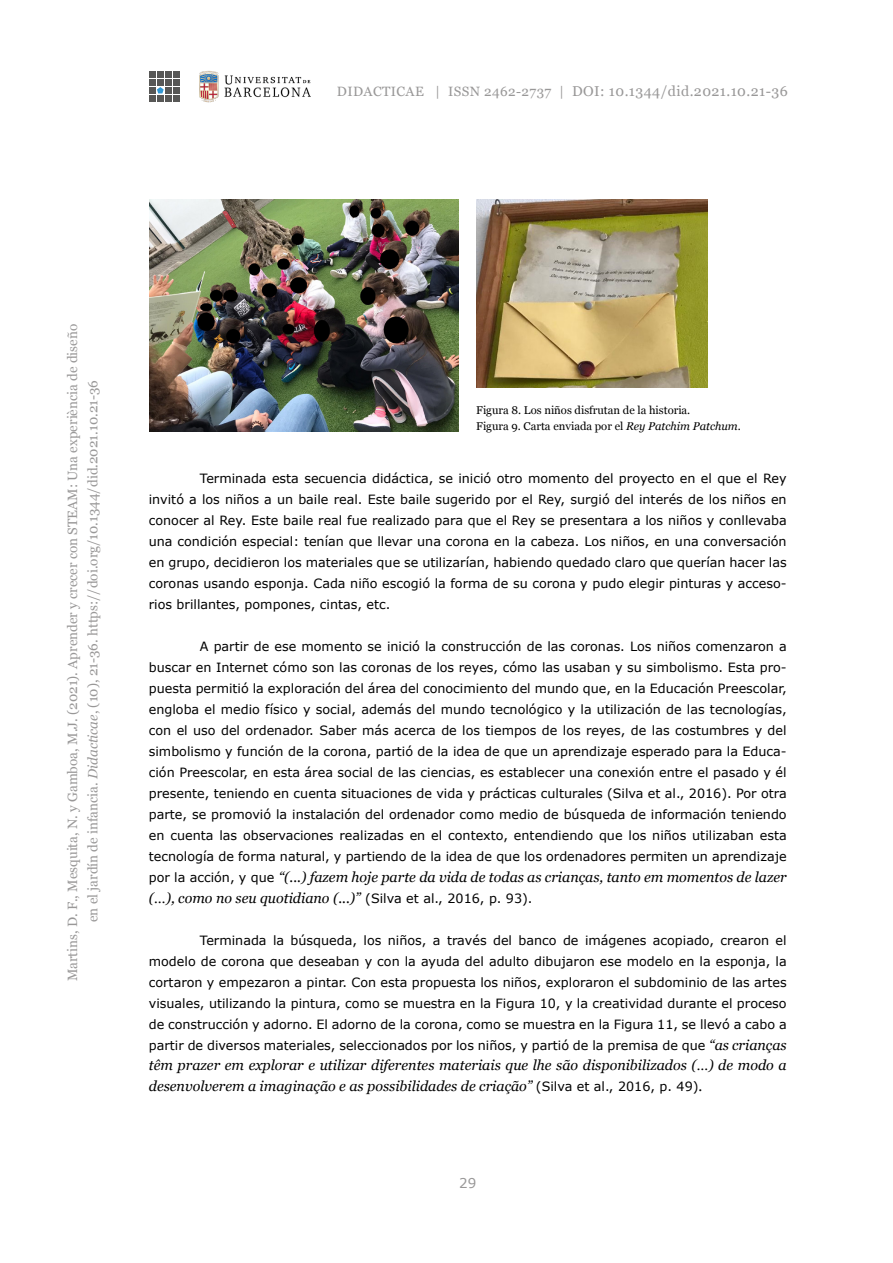
<style>
.page{position:relative;width:893px;height:1263px;background:#fff}
.page>*{position:absolute;margin:0;border:0;box-sizing:border-box;transform-origin:0 0}
.t1{font:italic 14.25px/21px "Georgia";color:#000}
.t2{font:14.25px "Georgia";letter-spacing:.03em;color:#999898}
.t3{font:13.5px/20.2px "Georgia";color:#999898;text-align:center}
.t4{font:13.5px "Verdana";color:#999898}
.t5{font:12.75px/21px "Verdana";color:#000;text-align:justify}
.t6{font:11.25px/16.5px "Georgia";color:#000}
.s1{font-size:13.5px}
.s2{font-style:italic}
.s3{font-family:"Verdana";font-style:normal;font-size:12.75px}
.s4{font-family:"Georgia";font-style:italic;font-size:14.25px}
.s5{font-style:normal}
</style>
<div class="page">
<img style="left:199px;top:71px;width:112px;height:32px">
<div style="left:149px;top:79px;width:6px;height:7px;background:#575756"></div>
<div style="left:157px;top:79px;width:7px;height:7px;background:#575756"></div>
<div style="left:165px;top:79px;width:7px;height:7px;background:#575756"></div>
<div style="left:174px;top:79px;width:6px;height:7px;background:#575756"></div>
<div style="left:165px;top:87px;width:7px;height:6px;background:#575756"></div>
<div style="left:165px;top:95px;width:7px;height:6px;background:#575756"></div>
<svg style="left:174px;top:87px;width:6px;height:14px"></svg>
<div style="left:149px;top:71px;width:6px;height:7px;background:#575756"></div>
<div style="left:157px;top:71px;width:7px;height:7px;background:#575756"></div>
<div style="left:165px;top:71px;width:7px;height:7px;background:#575756"></div>
<div style="left:174px;top:71px;width:6px;height:7px;background:#575756"></div>
<svg style="left:149px;top:87px;width:15px;height:14px"></svg>
<img style="left:149px;top:200px;width:309px;height:231px">
<img style="left:477px;top:200px;width:230px;height:188px">
<p class="t2" style="left:337px;top:81px;width:452px"><span class="s1">DIDACTICAE | ISSN 2462-2737 |</span> DOI: 10.1344/did.2021.10.21-36</p>
<p class="t3" style="left:62px;top:981px;width:659px;rotate:-90deg">Martins, D. F., Mesquita, N. y Gamboa, M.J. (2021). Aprender y crecer con STEAM: Una experiència de diseño en el jardín de infancia. <span class="s2">Didacticae</span>, (10), 21-36. https://doi.org/10.1344/did.2021.10.21-36</p>
<p class="t6" style="left:476px;top:401px;width:266px">Figura 8. Los niños disfrutan de la historia.<br>Figura 9. Carta enviada por el <span class="s2">Rey Patchim Patchum</span>.</p>
<p class="t5" style="left:149px;top:468px;width:639px;text-indent:51px">Terminada esta secuencia didáctica, se inició otro momento del proyecto en el que el Rey invitó a los niños a un baile real. Este baile sugerido por el Rey, surgió del interés de los niños en conocer al Rey. Este baile real fue realizado para que el Rey se presentara a los niños y conllevaba una condición especial: tenían que llevar una corona en la cabeza. Los niños, en una conversación en grupo, decidieron los materiales que se utilizarían, habiendo quedado claro que querían hacer las coronas usando esponja. Cada niño escogió la forma de su corona y pudo elegir pinturas y acceso&shy;rios brillantes, pompones, cintas, etc.</p>
<p class="t5" style="left:149px;top:636px;width:639px;text-indent:51px">A partir de ese momento se inició la construcción de las coronas. Los niños comenzaron a buscar en Internet cómo son las coronas de los reyes, cómo las usaban y su simbolismo. Esta pro&shy;puesta permitió la exploración del área del conocimiento del mundo que, en la Educación Preescolar, engloba el medio físico y social, además del mundo tecnológico y la utilización de las tecnologías, con el uso del ordenador. Saber más acerca de los tiempos de los reyes, de las costumbres y del simbolismo y función de la corona, partió de la idea de que un aprendizaje esperado para la Educa&shy;ción Preescolar, en esta área social de las ciencias, es establecer una conexión entre el pasado y él presente, teniendo en cuenta situaciones de vida y prácticas culturales (Silva et al., 2016). Por otra parte, se promovió la instalación del ordenador como medio de búsqueda de información teniendo en cuenta las observaciones realizadas en el contexto, entendiendo que los niños utilizaban esta tecnología de forma natural, y partiendo de la idea de que los ordenadores permiten un aprendizaje</p>
<p class="t1" style="left:149px;top:866px;width:639px"><span class="s3">por la acción, y que</span> “(...) fazem hoje parte da vida de todas as crianças, tanto em momentos de lazer (…), como no seu quotidiano (...)” <span class="s3">(Silva et al., 2016, p. 93).</span></p>
<p class="t5" style="left:149px;top:930px;width:639px;text-indent:51px">Terminada la búsqueda, los niños, a través del banco de imágenes acopiado, crearon el modelo de corona que deseaban y con la ayuda del adulto dibujaron ese modelo en la esponja, la cortaron y empezaron a pintar. Con esta propuesta los niños, exploraron el subdominio de las artes visuales, utilizando la pintura, como se muestra en la Figura 10, y la creatividad durante el proceso de construcción y adorno. El adorno de la corona, como se muestra en la Figura 11, se llevó a cabo a partir de diversos materiales, seleccionados por los niños, y partió de la premisa de que <span class="s4">“as crianças</span></p>
<p class="t1" style="left:149px;top:1054px;width:639px">têm prazer em explorar e utilizar diferentes materiais que lhe são disponibilizados (…) de modo a desenvolverem a imaginação e as possibilidades de criação” <span class="s3">(Silva et al., 2016, p. 49)</span><span class="s5">.</span></p>
<p class="t4" style="left:459px;top:1175px;width:19px">29</p>
</div>
